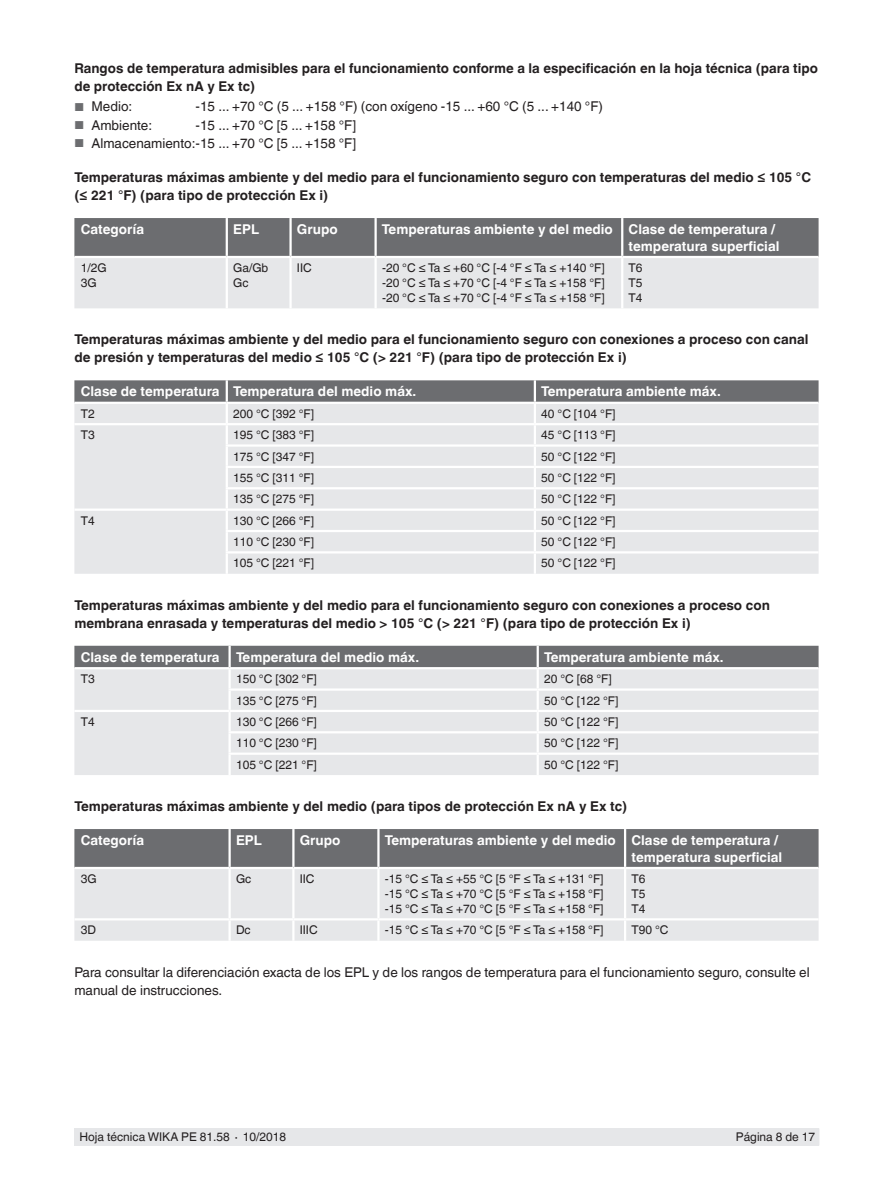
<style>
.page{position:relative;width:893px;height:1188px;background:#fff}
.page>*{position:absolute;margin:0;border:0;box-sizing:border-box;transform-origin:0 0}
.t1{font:700 13.5px/18px "Helvetica World";color:#231f20}
.t2{font:700 13.5px/16.5px "Helvetica World";color:#fff}
.t3{font:13.5px/18px "Helvetica World";color:#231f20}
.t4{font:12px/15px "Helvetica World";color:#231f20;text-align:justify}
.s1{font-size:11.55px;color:#6c6d70}
</style>
<div class="page">
<div style="left:75px;top:1128px;width:744px;height:17px;background:#e6e7e9"></div>
<svg style="left:74px;top:218px;width:745px;height:90px;background:#b1b2b5"></svg>
<hr style="left:226px;top:258px;width:2px;height:50px;background:#fff">
<hr style="left:289px;top:258px;width:3px;height:50px;background:#fff">
<hr style="left:374px;top:258px;width:3px;height:50px;background:#fff">
<hr style="left:621px;top:258px;width:2px;height:50px;background:#fff">
<hr style="left:74px;top:256px;width:153px;height:2px;background:#fff">
<hr style="left:226px;top:218px;width:2px;height:38px;background:#fff">
<hr style="left:227px;top:256px;width:64px;height:2px;background:#fff">
<hr style="left:289px;top:218px;width:3px;height:38px;background:#fff">
<hr style="left:291px;top:256px;width:85px;height:2px;background:#fff">
<hr style="left:374px;top:218px;width:3px;height:38px;background:#fff">
<hr style="left:376px;top:256px;width:246px;height:2px;background:#fff">
<hr style="left:621px;top:218px;width:2px;height:38px;background:#fff">
<hr style="left:622px;top:256px;width:197px;height:2px;background:#fff">
<div style="left:74px;top:487px;width:745px;height:87px;background:#e6e7e9"></div>
<svg style="left:74px;top:380px;width:745px;height:107px;background:#cfd0d2"></svg>
<hr style="left:226px;top:487px;width:309px;height:2px;background:#fff">
<hr style="left:226px;top:489px;width:2px;height:20px;background:#fff">
<hr style="left:535px;top:487px;width:284px;height:2px;background:#fff">
<hr style="left:534px;top:489px;width:2px;height:20px;background:#fff">
<hr style="left:74px;top:509px;width:153px;height:2px;background:#fff">
<hr style="left:227px;top:509px;width:308px;height:2px;background:#fff">
<hr style="left:535px;top:509px;width:284px;height:2px;background:#fff">
<hr style="left:226px;top:530px;width:309px;height:2px;background:#fff">
<svg style="left:226px;top:511px;width:2px;height:40px"></svg>
<hr style="left:535px;top:530px;width:284px;height:2px;background:#fff">
<svg style="left:534px;top:511px;width:2px;height:40px"></svg>
<hr style="left:226px;top:551px;width:309px;height:3px;background:#fff">
<hr style="left:226px;top:554px;width:2px;height:20px;background:#fff">
<hr style="left:535px;top:551px;width:284px;height:3px;background:#fff">
<hr style="left:534px;top:554px;width:2px;height:20px;background:#fff">
<div style="left:74px;top:731px;width:745px;height:44px;background:#e6e7e9"></div>
<svg style="left:74px;top:646px;width:745px;height:85px;background:#cacacd"></svg>
<hr style="left:228px;top:731px;width:310px;height:2px;background:#fff">
<hr style="left:228px;top:733px;width:3px;height:20px;background:#fff">
<hr style="left:538px;top:731px;width:281px;height:2px;background:#fff">
<hr style="left:537px;top:733px;width:2px;height:20px;background:#fff">
<hr style="left:228px;top:753px;width:310px;height:2px;background:#fff">
<hr style="left:228px;top:755px;width:3px;height:20px;background:#fff">
<hr style="left:538px;top:753px;width:281px;height:2px;background:#fff">
<hr style="left:537px;top:755px;width:2px;height:20px;background:#fff">
<div style="left:74px;top:829px;width:745px;height:38px;background:#6c6d70"></div>
<div style="left:74px;top:869px;width:745px;height:72px;background:#e6e7e9"></div>
<hr style="left:228px;top:829px;width:3px;height:38px;background:#fff">
<hr style="left:292px;top:829px;width:3px;height:38px;background:#fff">
<hr style="left:377px;top:829px;width:3px;height:38px;background:#fff">
<hr style="left:624px;top:829px;width:2px;height:38px;background:#fff">
<hr style="left:228px;top:869px;width:3px;height:49px;background:#fff">
<hr style="left:292px;top:869px;width:3px;height:49px;background:#fff">
<hr style="left:377px;top:869px;width:3px;height:49px;background:#fff">
<hr style="left:624px;top:869px;width:2px;height:49px;background:#fff">
<hr style="left:74px;top:918px;width:156px;height:2px;background:#fff">
<hr style="left:228px;top:920px;width:3px;height:21px;background:#fff">
<hr style="left:292px;top:920px;width:3px;height:21px;background:#fff">
<hr style="left:377px;top:920px;width:3px;height:21px;background:#fff">
<hr style="left:624px;top:920px;width:2px;height:21px;background:#fff">
<hr style="left:230px;top:918px;width:63px;height:2px;background:#fff">
<hr style="left:293px;top:918px;width:85px;height:2px;background:#fff">
<hr style="left:378px;top:918px;width:247px;height:2px;background:#fff">
<hr style="left:625px;top:918px;width:194px;height:2px;background:#fff">
<p class="t1" style="left:74px;top:60px;width:745px">Rangos de temperatura admisibles para el funcionamiento conforme a la especificación en la hoja técnica (para tipo de protección Ex nA y Ex tc)</p>
<p class="t3" style="left:74px;top:98px;width:59px"><span class="s1">■</span> Medio:</p>
<p class="t3" style="left:196px;top:98px;width:409px">-15 ... +70 °C (5 ... +158 °F) (con oxígeno -15 ... +60 °C (5 ... +140 °F)</p>
<p class="t3" style="left:74px;top:116px;width:79px"><span class="s1">■</span> Ambiente:</p>
<p class="t3" style="left:196px;top:116px;width:162px">-15 ... +70 °C [5 ... +158 °F]</p>
<p class="t3" style="left:74px;top:134px;width:283px"><span class="s1">■</span> Almacenamiento:-15 ... +70 °C [5 ... +158 °F]</p>
<p class="t1" style="left:74px;top:168px;width:738px">Temperaturas máximas ambiente y del medio para el funcionamiento seguro con temperaturas del medio ≤ 105 °C (≤ 221 °F) (para tipo de protección Ex i)</p>
<p class="t2" style="left:81px;top:221px;width:65px">Categoría</p>
<p class="t2" style="left:233px;top:221px;width:27px">EPL</p>
<p class="t2" style="left:297px;top:221px;width:42px">Grupo</p>
<p class="t2" style="left:629px;top:221px;width:152px;text-indent:-247px">Temperaturas ambiente y del medio Clase de temperatura / temperatura superficial</p>
<p class="t4" style="left:81px;top:260px;width:27px">1/2G<br>3G</p>
<p class="t4" style="left:233px;top:260px;width:37px">Ga/Gb<br>Gc</p>
<p class="t4" style="left:297px;top:260px;width:16px">IIC</p>
<p class="t4" style="left:382px;top:260px;width:224px">-20 °C ≤ Ta ≤ +60 °C [-4 °F ≤ Ta ≤ +140 °F] -20 °C ≤ Ta ≤ +70 °C [-4 °F ≤ Ta ≤ +158 °F] -20 °C ≤ Ta ≤ +70 °C [-4 °F ≤ Ta ≤ +158 °F]</p>
<p class="t4" style="left:629px;top:260px;width:15px">T6<br>T5<br>T4</p>
<p class="t1" style="left:74px;top:331px;width:735px">Temperaturas máximas ambiente y del medio para el funcionamiento seguro con conexiones a proceso con canal de presión y temperaturas del medio ≤ 105 °C (&gt; 221 °F) (para tipo de protección Ex i)</p>
<p class="t2" style="left:81px;top:384px;width:337px">Clase de temperatura Temperatura del medio máx.</p>
<p class="t2" style="left:541px;top:384px;width:181px">Temperatura ambiente máx.</p>
<p class="t4" style="left:81px;top:406px;width:15px">T2</p>
<p class="t4" style="left:233px;top:406px;width:82px">200 °C [392 °F]</p>
<p class="t4" style="left:541px;top:406px;width:76px">40 °C [104 °F]</p>
<p class="t4" style="left:81px;top:428px;width:15px">T3</p>
<p class="t4" style="left:233px;top:428px;width:82px">195 °C [383 °F]</p>
<p class="t4" style="left:541px;top:428px;width:76px">45 °C [113 °F]</p>
<p class="t4" style="left:233px;top:449px;width:82px">175 °C [347 °F]</p>
<p class="t4" style="left:541px;top:449px;width:76px">50 °C [122 °F]</p>
<p class="t4" style="left:233px;top:470px;width:82px">155 °C [311 °F]</p>
<p class="t4" style="left:541px;top:470px;width:76px">50 °C [122 °F]</p>
<p class="t4" style="left:233px;top:492px;width:82px">135 °C [275 °F]</p>
<p class="t4" style="left:541px;top:492px;width:76px">50 °C [122 °F]</p>
<p class="t4" style="left:81px;top:513px;width:15px">T4</p>
<p class="t4" style="left:233px;top:513px;width:82px">130 °C [266 °F]</p>
<p class="t4" style="left:541px;top:513px;width:76px">50 °C [122 °F]</p>
<p class="t4" style="left:233px;top:534px;width:82px">110 °C [230 °F]</p>
<p class="t4" style="left:541px;top:534px;width:76px">50 °C [122 °F]</p>
<p class="t4" style="left:233px;top:556px;width:82px">105 °C [221 °F]</p>
<p class="t4" style="left:541px;top:556px;width:76px">50 °C [122 °F]</p>
<p class="t1" style="left:74px;top:596px;width:697px">Temperaturas máximas ambiente y del medio para el funcionamiento seguro con conexiones a proceso con membrana enrasada y temperaturas del medio &gt; 105 °C (&gt; 221 °F) (para tipo de protección Ex i)</p>
<p class="t2" style="left:81px;top:649px;width:340px">Clase de temperatura Temperatura del medio máx.</p>
<p class="t2" style="left:544px;top:649px;width:181px">Temperatura ambiente máx.</p>
<p class="t4" style="left:81px;top:672px;width:15px">T3</p>
<p class="t4" style="left:236px;top:672px;width:82px">150 °C [302 °F]</p>
<p class="t4" style="left:544px;top:672px;width:69px">20 °C [68 °F]</p>
<p class="t4" style="left:236px;top:693px;width:82px">135 °C [275 °F]</p>
<p class="t4" style="left:544px;top:693px;width:76px">50 °C [122 °F]</p>
<p class="t4" style="left:81px;top:714px;width:15px">T4</p>
<p class="t4" style="left:236px;top:714px;width:82px">130 °C [266 °F]</p>
<p class="t4" style="left:544px;top:714px;width:76px">50 °C [122 °F]</p>
<p class="t4" style="left:236px;top:736px;width:82px">110 °C [230 °F]</p>
<p class="t4" style="left:544px;top:736px;width:76px">50 °C [122 °F]</p>
<p class="t4" style="left:236px;top:757px;width:82px">105 °C [221 °F]</p>
<p class="t4" style="left:544px;top:757px;width:76px">50 °C [122 °F]</p>
<p class="t1" style="left:74px;top:797px;width:554px">Temperaturas máximas ambiente y del medio (para tipos de protección Ex nA y Ex tc)</p>
<p class="t2" style="left:81px;top:832px;width:65px">Categoría</p>
<p class="t2" style="left:236px;top:832px;width:27px">EPL</p>
<p class="t2" style="left:300px;top:832px;width:42px">Grupo</p>
<p class="t2" style="left:631px;top:832px;width:152px;text-indent:-247px">Temperaturas ambiente y del medio Clase de temperatura / temperatura superficial</p>
<p class="t4" style="left:81px;top:871px;width:17px">3G</p>
<p class="t4" style="left:236px;top:871px;width:17px">Gc</p>
<p class="t4" style="left:300px;top:871px;width:16px">IIC</p>
<p class="t4" style="left:385px;top:871px;width:220px">-15 °C ≤ Ta ≤ +55 °C [5 °F ≤ Ta ≤ +131 °F] -15 °C ≤ Ta ≤ +70 °C [5 °F ≤ Ta ≤ +158 °F] -15 °C ≤ Ta ≤ +70 °C [5 °F ≤ Ta ≤ +158 °F]</p>
<p class="t4" style="left:631px;top:871px;width:15px">T6<br>T5<br>T4</p>
<p class="t4" style="left:81px;top:923px;width:17px">3D</p>
<p class="t4" style="left:236px;top:923px;width:16px">Dc</p>
<p class="t4" style="left:300px;top:923px;width:19px">IIIC</p>
<p class="t4" style="left:385px;top:923px;width:220px">-15 °C ≤ Ta ≤ +70 °C [5 °F ≤ Ta ≤ +158 °F]</p>
<p class="t4" style="left:631px;top:923px;width:39px">T90 °C</p>
<p class="t3" style="left:74px;top:963px;width:737px">Para consultar la diferenciación exacta de los EPL y de los rangos de temperatura para el funcionamiento seguro, consulte el manual de instrucciones.</p>
<p class="t4" style="left:80px;top:1130px;width:208px">Hoja técnica WIKA PE 81.58 ∙ 10/2018</p>
<p class="t4" style="left:736px;top:1130px;width:81px">Página 8 de 17</p>
</div>
